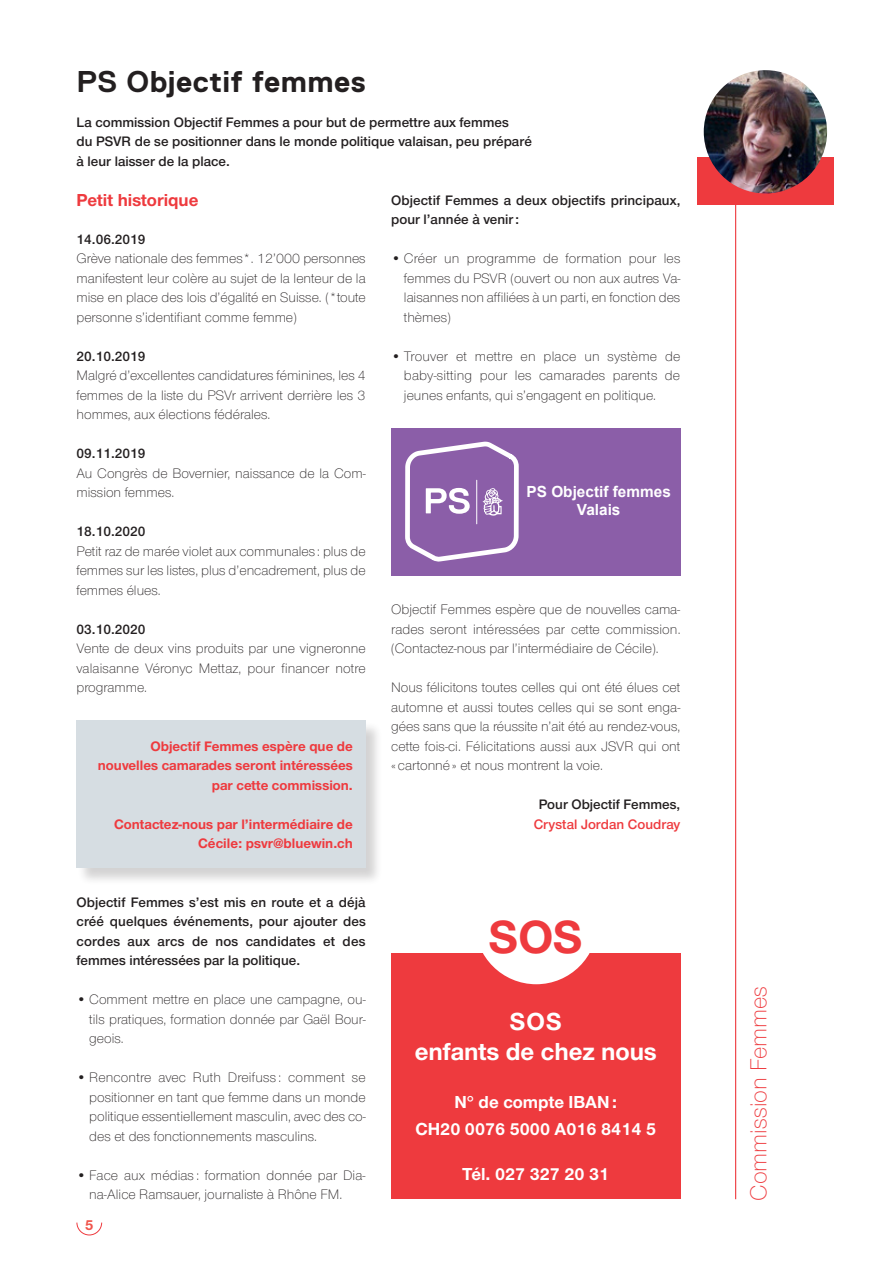
<style>
.page{position:relative;width:893px;height:1263px;background:#fff}
.page>*{position:absolute;margin:0;border:0;box-sizing:border-box;transform-origin:0 0}
.t1{font:700 48px "Nimbus San Nov";color:#ee3a3e}
.t2{font:700 30px "Replica";letter-spacing:.015em;color:#231f20}
.t3{font:700 25.5px/30px "Nimbus San Nov";color:#fff;text-align:center}
.t4{font:300 24px "Nimbus San Nov";color:#ee3a3e}
.t5{font:700 18px/27px "Nimbus San Nov";color:#fff;text-align:center}
.t6{font:700 18px "Nimbus San Nov";color:#ee3a3e}
.t7{font:700 15.3px/18.5px "Arial";color:#fff;text-align:center}
.t8{font:700 15px "Nimbus San Nov";color:#f0554c}
.t9{font:300 14.25px/19.5px "Nimbus San Nov";color:#231f20;text-align:justify}
.t10{font:300 14.25px/19.5px "Nimbus San Nov";color:#231f20;text-align:justify;scale:1.04 1}
.t11{font:14.25px/19.5px "Nimbus San Nov Sem Bol";color:#231f20}
.t12{font:700 14.25px/19.5px "Nimbus San Nov";color:#ee3a3e;text-align:right}
.t13{font:14.25px "Nimbus San Nov Sem Bol";color:#ee3a3e}
</style>
<div class="page">
<svg style="left:76px;top:1222px;width:26px;height:14px"></svg>
<hr style="left:735px;top:196px;width:1px;height:1003px;background:#ee3a3e">
<div style="left:697px;top:157px;width:136px;height:48px;background:#ee3a3e"></div>
<img style="left:704px;top:70px;width:123px;height:123px;border-radius:62px">
<div style="left:77px;top:721px;width:306px;height:164px;background:#231f20;opacity:.2"></div>
<div style="left:77px;top:720px;width:289px;height:148px;background:#d6dde2"></div>
<div style="left:391px;top:954px;width:289px;height:245px;background:#ee3a3e"></div>
<div style="left:475px;top:862px;width:122px;height:122px;background:#fff;border-radius:50%"></div>
<div style="left:391px;top:428px;width:289px;height:147px;background:#8b5ea8"></div>
<svg style="left:405px;top:441px;width:114px;height:118px"></svg>
<hr style="left:476px;top:480px;width:1px;height:44px;background:#fff">
<h2 class="t2" style="left:77px;top:65px;width:291px">PS Objectif femmes</h2>
<p class="t11" style="left:77px;top:112px;width:457px">La commission Objectif Femmes a pour but de permettre aux femmes<br>du PSVR de se positionner dans le monde politique valaisan, peu préparé à leur laisser de la place.</p>
<p class="t6" style="left:77px;top:189px;width:123px">Petit historique</p>
<p class="t11" style="left:77px;top:229px;width:71px">14.06.2019</p>
<p class="t9" style="left:77px;top:249px;width:291px">Grève nationale des femmes*. 12’000 personnes manifestent leur colère au sujet de la lenteur de la mise en place des lois d’égalité en Suisse. (*toute personne s’identifiant comme femme)</p>
<p class="t11" style="left:77px;top:346px;width:71px">20.10.2019</p>
<p class="t9" style="left:77px;top:366px;width:291px">Malgré d’excellentes candidatures féminines, les 4 femmes de la liste du PSVr arrivent derrière les 3 hommes, aux élections fédérales.</p>
<p class="t11" style="left:77px;top:444px;width:71px">09.11.2019</p>
<p class="t9" style="left:77px;top:463px;width:291px">Au Congrès de Bovernier, naissance de la Com&shy;mission femmes.</p>
<p class="t11" style="left:77px;top:522px;width:71px">18.10.2020</p>
<p class="t9" style="left:77px;top:541px;width:291px">Petit raz de marée violet aux communales : plus de femmes sur les listes, plus d’encadrement, plus de femmes élues.</p>
<p class="t11" style="left:77px;top:619px;width:71px">03.10.2020</p>
<p class="t9" style="left:77px;top:639px;width:291px">Vente de deux vins produits par une vigneronne valaisanne Véronyc Mettaz, pour financer notre programme.</p>
<p class="t12" style="left:98px;top:736px;width:256px">Objectif Femmes espère que de nouvelles camarades seront intéressées par cette commission.</p>
<p class="t12" style="left:114px;top:814px;width:240px">Contactez-nous par l’intermédiaire de<br>Cécile: psvr@bluewin.ch</p>
<p class="t11" style="left:77px;top:892px;width:291px;text-align:justify">Objectif Femmes s’est mis en route et a déjà créé quelques événements, pour ajouter des cordes aux arcs de nos candidates et des femmes intéressées par la politique.</p>
<p class="t10" style="left:89px;top:990px;width:267px;text-indent:-13px">• Comment mettre en place une campagne, ou&shy;tils pratiques, formation donnée par Gaël Bour&shy;geois.</p>
<p class="t10" style="left:89px;top:1068px;width:267px;text-indent:-13px">• Rencontre avec Ruth Dreifuss : comment se positionner en tant que femme dans un monde politique essentiellement masculin, avec des co&shy;des et des fonctionnements masculins.</p>
<p class="t10" style="left:89px;top:1165px;width:267px;text-indent:-13px">• Face aux médias : formation donnée par Dia&shy;na-Alice Ramsauer, journaliste à Rhône FM.</p>
<p class="t8" style="left:85px;top:1216px;width:10px">5</p>
<p class="t11" style="left:391px;top:190px;width:291px">Objectif Femmes a deux objectifs principaux, pour l’année à venir :</p>
<p class="t10" style="left:404px;top:249px;width:267px;text-indent:-13px">• Créer un programme de formation pour les femmes du PSVR (ouvert ou non aux autres Va&shy;laisannes non affiliées à un parti, en fonction des thèmes)</p>
<p class="t10" style="left:404px;top:346px;width:267px;text-indent:-13px">• Trouver et mettre en place un système de baby-sitting pour les camarades parents de jeunes enfants, qui s’engagent en politique.</p>
<p class="t7" style="left:527px;top:483px;width:146px">PS Objectif femmes<br>Valais</p>
<p class="t9" style="left:391px;top:600px;width:291px">Objectif Femmes espère que de nouvelles cama&shy;rades seront intéressées par cette commission. (Contactez-nous par l’intermédiaire de Cécile).</p>
<p class="t9" style="left:391px;top:678px;width:291px">Nous félicitons toutes celles qui ont été élues cet automne et aussi toutes celles qui se sont enga&shy;gées sans que la réussite n’ait été au rendez-vous, cette fois-ci. Félicitations aussi aux JSVR qui ont « cartonné » et nous montrent la voie.</p>
<p class="t11" style="left:539px;top:795px;width:143px">Pour Objectif Femmes,</p>
<p class="t13" style="left:534px;top:816px;width:148px">Crystal Jordan Coudray</p>
<h1 class="t1" style="left:489px;top:909px;width:95px">SOS</h1>
<h3 class="t3" style="left:415px;top:1006px;width:244px">SOS<br>enfants de chez nous</h3>
<p class="t5" style="left:415px;top:1089px;width:242px">N° de compte IBAN :<br>CH20 0076 5000 A016 8414 5</p>
<p class="t5" style="left:462px;top:1161px;width:149px">Tél. 027 327 20 31</p>
<h3 class="t4" style="left:745px;top:1201px;width:216px;rotate:-90deg">Commission Femmes</h3>
</div>
